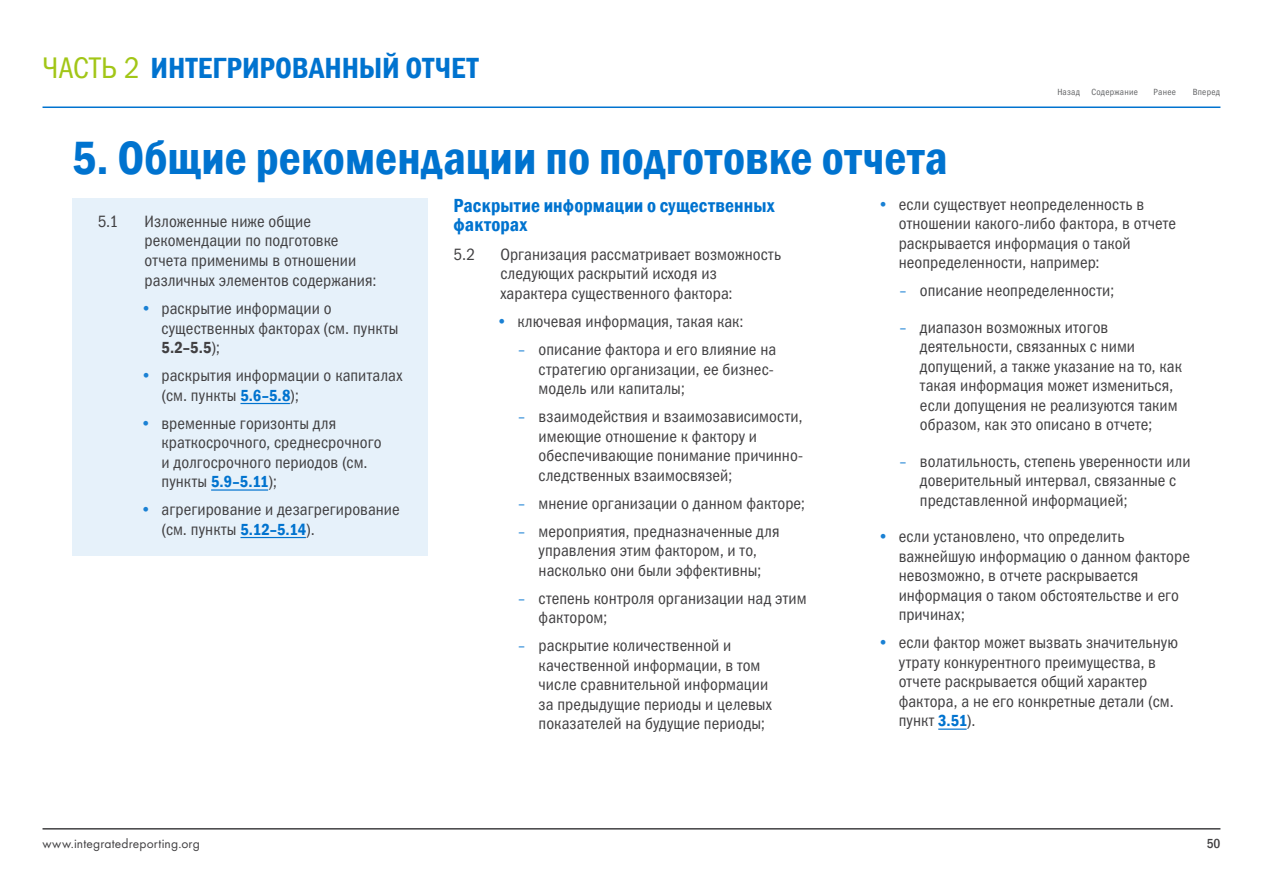
<style>
.page{position:relative;width:1263px;height:893px;background:#fff}
.page>*{position:absolute;margin:0;border:0;box-sizing:border-box;transform-origin:0 0}
.t1{font:600 condensed 48px "Franklin Gothic";letter-spacing:.005em;color:#0073cf}
.t2{font:600 condensed 30px "Franklin Gothic";letter-spacing:.005em;color:#0073cf}
.t3{font:600 condensed 19.5px/19.5px "Franklin Gothic";letter-spacing:.01em;color:#0073cf}
.t4{font:16.5px/19.5px "Franklin Gothic Book Cond C";letter-spacing:.005em;color:#414042}
.t5{font:600 condensed 16.5px "Franklin Gothic";color:#414042}
.t6{font:13.5px "Futura PT";letter-spacing:.01em;color:#414042}
.t7{font:500 condensed 13.5px "Franklin Gothic";color:#414042}
.t8{font:9px "Franklin Gothic Book Cond C";letter-spacing:.025em;color:#636466}
.s1{font-family:"Franklin Gothic Book Cond C";font-weight:400;font-stretch:normal;color:#a2c617}
.s2{color:#1a81d4}
.s3{font-family:"Franklin Gothic URW Cond";color:#1a81d4}
.s4{font-family:"Franklin Gothic";font-weight:600;font-stretch:condensed;color:#0073cf}
.s5{font-family:"Franklin Gothic Book Cond C";font-weight:400;font-stretch:normal}
</style>
<div class="page">
<hr style="left:43px;top:828px;width:1177px;height:2px;background:#414042">
<hr style="left:43px;top:107px;width:1177px;height:1px;background:#0073cf">
<hr style="left:938px;top:728px;width:29px;height:2px;background:#0073cf">
<div style="left:72px;top:198px;width:356px;height:358px;background:#e6f1fa"></div>
<hr style="left:240px;top:403px;width:50px;height:1px;background:#0073cf">
<hr style="left:211px;top:489px;width:57px;height:2px;background:#0073cf">
<hr style="left:240px;top:537px;width:66px;height:1px;background:#0073cf">
<h2 class="t2" style="left:43px;top:48px;width:437px"><span class="s1">ЧАСТЬ 2</span> ИНТЕГРИРОВАННЫЙ ОТЧЕТ</h2>
<p class="t8" style="left:1057px;top:87px;width:24px">Назад</p>
<p class="t8" style="left:1091px;top:87px;width:48px">Содержание</p>
<p class="t8" style="left:1153px;top:87px;width:24px">Ранее</p>
<p class="t8" style="left:1193px;top:87px;width:29px">Вперед</p>
<h1 class="t1" style="left:72px;top:126px;width:877px">5. Общие рекомендации по подготовке отчета</h1>
<p class="t3" style="left:454px;top:195px;width:322px">Раскрытие информации о существенных факторах</p>
<p class="t4" style="left:454px;top:244px;width:23px">5.2</p>
<p class="t4" style="left:500px;top:244px;width:282px">Организация рассматривает возможность следующих раскрытий исходя из характера существенного фактора:</p>
<p class="t4" style="left:496px;top:312px;width:249px"><span class="s2">•</span> ключевая информация, такая как:</p>
<p class="t4" style="left:539px;top:340px;width:239px;text-indent:-21px"><span class="s3">–</span> описание фактора и его влияние на стратегию организации, ее бизнес&shy;модель или капиталы;</p>
<p class="t4" style="left:539px;top:407px;width:266px;text-indent:-21px"><span class="s3">–</span> взаимодействия и взаимозависимости, имеющие отношение к фактору и обеспечивающие понимание причинно&shy;следственных взаимосвязей;</p>
<p class="t4" style="left:517px;top:493px;width:289px"><span class="s3">–</span> мнение организации о данном факторе;</p>
<p class="t4" style="left:517px;top:521px;width:264px;text-align:center"><span class="s3">–</span> мероприятия, предназначенные для управления этим фактором, и то, насколько они были эффективны;</p>
<p class="t4" style="left:539px;top:588px;width:269px;text-indent:-21px"><span class="s3">–</span> степень контроля организации над этим фактором;</p>
<p class="t4" style="left:539px;top:636px;width:235px;text-indent:-21px"><span class="s3">–</span> раскрытие количественной и качественной информации, в том числе сравнительной информации за предыдущие периоды и целевых показателей на будущие периоды;</p>
<p class="t4" style="left:899px;top:194px;width:279px;text-indent:-21px"><span class="s2">•</span> если существует неопределенность в отношении какого-либо фактора, в отчете раскрывается информация о такой неопределенности, например:</p>
<p class="t4" style="left:899px;top:281px;width:217px"><span class="s3">–</span> описание неопределенности;</p>
<p class="t4" style="left:920px;top:317px;width:263px;text-indent:-21px"><span class="s3">–</span> диапазон возможных итогов деятельности, связанных с ними допущений, а также указание на то, как такая информация может измениться, если допущения не реализуются таким образом, как это описано в отчете;</p>
<p class="t4" style="left:920px;top:451px;width:272px;text-indent:-21px"><span class="s3">–</span> волатильность, степень уверенности или доверительный интервал, связанные с представленной информацией;</p>
<p class="t4" style="left:899px;top:527px;width:293px;text-indent:-21px"><span class="s2">•</span> если установлено, что определить важнейшую информацию о данном факторе невозможно, в отчете раскрывается информация о таком обстоятельстве и его причинах;</p>
<p class="t4" style="left:899px;top:633px;width:281px;text-indent:-21px"><span class="s2">•</span> если фактор может вызвать значительную утрату конкурентного преимущества, в отчете раскрывается общий характер фактора, а не его конкретные детали (см. пункт <span class="s4">3.51</span>).</p>
<p class="t4" style="left:98px;top:211px;width:22px">5.1</p>
<p class="t4" style="left:145px;top:211px;width:234px">Изложенные ниже общие рекомендации по подготовке отчета применимы в отношении различных элементов содержания:</p>
<p class="t4" style="left:162px;top:299px;width:239px;text-indent:-21px"><span class="s2">•</span> раскрытие информации о существенных факторах (см. пункты</p>
<p class="t5" style="left:162px;top:336px;width:60px">5.2–5.5<span class="s5">);</span></p>
<p class="t4" style="left:162px;top:366px;width:242px;text-indent:-21px"><span class="s2">•</span> раскрытия информации о капиталах (см. пункты <span class="s4">5.6–5.8</span>);</p>
<p class="t4" style="left:162px;top:413px;width:221px;text-indent:-21px"><span class="s2">•</span> временные горизонты для краткосрочного, среднесрочного и долгосрочного периодов (см. пункты <span class="s4">5.9–5.11</span>);</p>
<p class="t4" style="left:162px;top:500px;width:240px;text-indent:-21px"><span class="s2">•</span> агрегирование и дезагрегирование (см. пункты <span class="s4">5.12–5.14</span>).</p>
<p class="t6" style="left:43px;top:836px;width:159px">www.integratedreporting.org</p>
<p class="t7" style="left:1207px;top:835px;width:15px">50</p>
</div>
